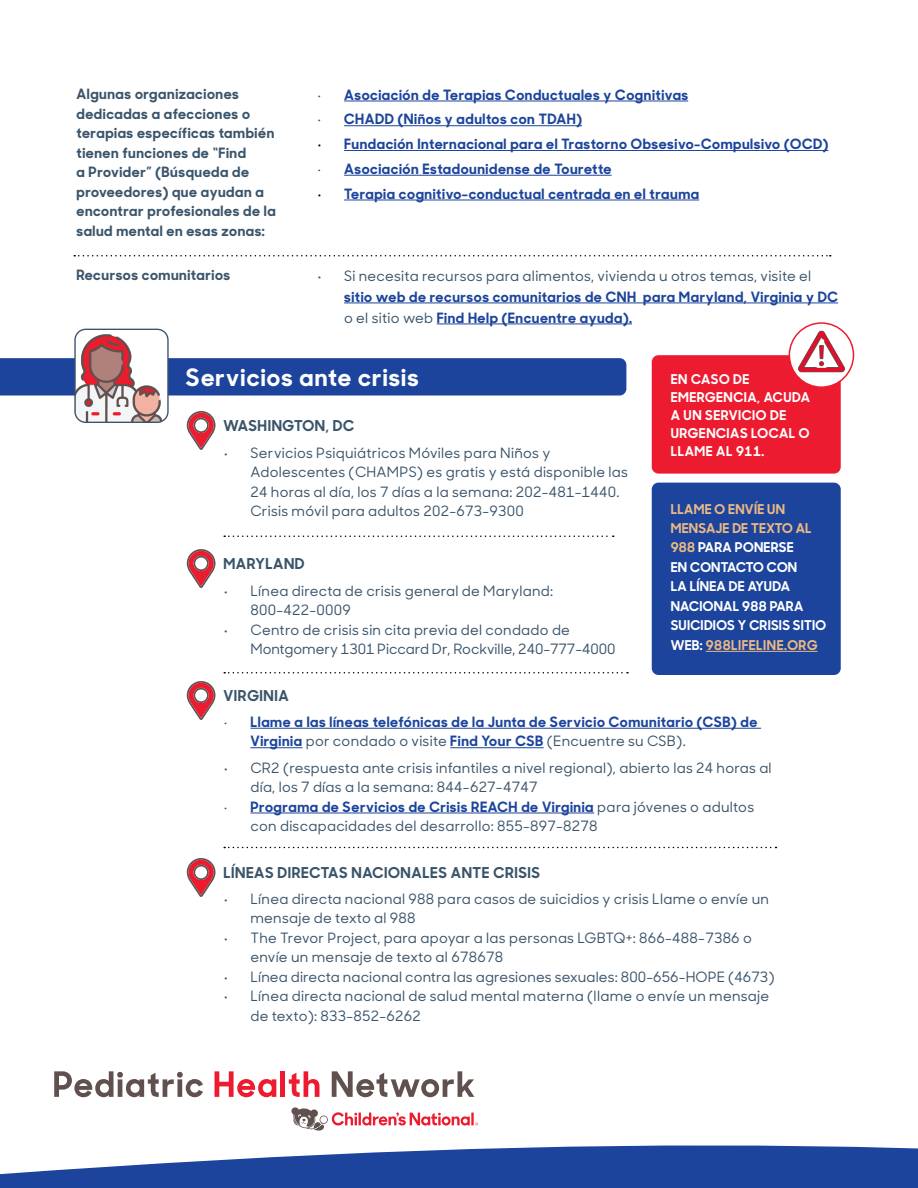
<style>
.page{position:relative;width:918px;height:1188px;background:#fff}
.page>*{position:absolute;margin:0;border:0;box-sizing:border-box;transform-origin:0 0}
.head2{font:700 24px "Sharp Sans Display No 1";letter-spacing:.05em;color:#fff}
.t1{font:700 15px "Sharp Sans Display No 1";letter-spacing:.04em;color:#3a546a}
.t2{font:500 14.25px/19.5px "Sharp Sans Display No 1";letter-spacing:.02em;color:#3a546a}
.t3{font:700 14.25px/21px "Sharp Sans Display No 1";letter-spacing:.04em;color:#1c449c}
.head2-2{font:700 14.25px/19.5px "Sharp Sans Display No 1";letter-spacing:.04em;color:#3a546a}
.t4{font:500 14.25px/19.5px "Sharp Sans Display No 1";color:#3a546a}
.t5{font:700 13.5px/19.5px "Sharp Sans Display No 1";letter-spacing:.02em;color:#fff}
.t6{font:700 13.5px/18px "Sharp Sans Display No 1";letter-spacing:.04em;color:#fff}
.s1{font-weight:400}
.s2{font-weight:500;color:#000}
.s3{font-weight:500;color:#3a546a}
.s4{font-weight:400;color:#1c449c}
.s5{font-weight:700;color:#1c449c}
.s6{color:#eab984}
</style>
<div class="page">
<div style="left:652px;top:483px;width:189px;height:192px;background:#1c449c;border-radius:7px"></div>
<div style="left:652px;top:355px;width:189px;height:119px;background:#ed1b30;border-radius:7px"></div>
<div style="left:789px;top:323px;width:65px;height:64px;background:#fff;border-radius:50%"></div>
<div style="left:789px;top:322px;width:65px;height:66px;border:2px solid #ed1b30;border-radius:50%"></div>
<svg style="left:74px;top:255px;width:757px;height:1px"></svg>
<svg style="left:224px;top:536px;width:390px;height:1px"></svg>
<svg style="left:224px;top:672px;width:404px;height:2px"></svg>
<svg style="left:224px;top:847px;width:553px;height:1px"></svg>
<div style="left:0;top:358px;width:626px;height:38px;background:#1c449c"></div>
<svg style="left:187px;top:411px;width:29px;height:39px"></svg>
<svg style="left:187px;top:549px;width:29px;height:39px"></svg>
<svg style="left:187px;top:681px;width:29px;height:39px"></svg>
<svg style="left:187px;top:858px;width:29px;height:39px"></svg>
<hr style="left:344px;top:101px;width:344px;height:1px;background:#1c449c">
<hr style="left:344px;top:125px;width:238px;height:1px;background:#1c449c">
<hr style="left:344px;top:150px;width:484px;height:1px;background:#1c449c">
<hr style="left:344px;top:175px;width:268px;height:1px;background:#1c449c">
<hr style="left:344px;top:200px;width:355px;height:1px;background:#1c449c">
<hr style="left:344px;top:303px;width:494px;height:1px;background:#1c449c">
<hr style="left:437px;top:324px;width:195px;height:1px;background:#1c449c">
<img style="left:76px;top:331px;width:89px;height:90px">
<div style="left:74px;top:329px;width:95px;height:94px;border:1px solid #3a546a;border-radius:11px"></div>
<img style="left:798px;top:328px;width:47px;height:45px">
<hr style="left:706px;top:651px;width:112px;height:1px;background:#eab984">
<hr style="left:250px;top:728px;width:511px;height:1px;background:#1c449c">
<hr style="left:250px;top:747px;width:53px;height:1px;background:#1c449c">
<hr style="left:450px;top:747px;width:94px;height:1px;background:#1c449c">
<hr style="left:250px;top:813px;width:344px;height:1px;background:#1c449c">
<svg style="left:54px;top:1071px;width:149px;height:15px"></svg>
<svg style="left:215px;top:1071px;width:61px;height:15px"></svg>
<div style="left:280px;top:1071px;width:5px;height:26px;background:#ed1b30"></div>
<svg style="left:289px;top:1071px;width:30px;height:15px"></svg>
<svg style="left:332px;top:1071px;width:142px;height:15px"></svg>
<svg style="left:0;top:1086px;width:918px;height:102px"></svg>
<h2 class="head2-2" style="left:76px;top:83px;width:201px">Algunas organizaciones dedicadas a afecciones o terapias específicas también tienen funciones de “Find<br>a Provider” (Búsqueda de proveedores) que ayudan a encontrar profesionales de la salud mental en esas zonas:</h2>
<p class="t3" style="left:317px;top:83px;width:373px"><span class="s1">•</span> Asociación de Terapias Conductuales y Cognitivas</p>
<p class="t3" style="left:317px;top:107px;width:266px"><span class="s1">•</span> CHADD (Niños y adultos con TDAH)</p>
<p class="t3" style="left:317px;top:132px;width:513px"><span class="s2">•</span> Fundación Internacional para el Trastorno Obsesivo-Compulsivo (OCD)</p>
<p class="t3" style="left:317px;top:157px;width:296px"><span class="s1">•</span> Asociación Estadounidense de Tourette</p>
<p class="t3" style="left:317px;top:182px;width:384px"><span class="s2">•</span> Terapia cognitivo-conductual centrada en el trauma</p>
<h2 class="head2-2" style="left:76px;top:264px;width:155px">Recursos comunitarios</h2>
<p class="t3" style="left:344px;top:264px;width:496px;text-indent:-27px"><span class="s3">• Si necesita recursos para alimentos, vivienda u otros temas, visite el </span>sitio web de recursos comunitarios de CNH para Maryland, Virginia y DC <span class="s3">o el sitio web</span> Find Help (Encuentre ayuda).</p>
<h2 class="head2" style="left:186px;top:357px;width:234px">Servicios ante crisis</h2>
<p class="t6" style="left:671px;top:369px;width:141px">EN CASO DE<br>EMERGENCIA, ACUDA<br>A UN SERVICIO DE<br>URGENCIAS LOCAL O<br>LLAME AL 911.</p>
<p class="t1" style="left:223px;top:413px;width:132px">WASHINGTON, DC</p>
<p class="t2" style="left:250px;top:442px;width:379px;text-indent:-27px">• Servicios Psiquiátricos Móviles para Niños y Adolescentes (CHAMPS) es gratis y está disponible las 24 horas al día, los 7 días a la semana: 202-481-1440.<br>Crisis móvil para adultos 202-673-9300</p>
<p class="t1" style="left:223px;top:551px;width:83px">MARYLAND</p>
<p class="t2" style="left:250px;top:580px;width:304px;text-indent:-27px">• Línea directa de crisis general de Maryland:<br>800-422-0009</p>
<p class="t4" style="left:250px;top:619px;width:367px;text-indent:-27px">• Centro de crisis sin cita previa del condado de<br>Montgomery 1301 Piccard Dr, Rockville, 240-777-4000</p>
<p class="t1" style="left:223px;top:683px;width:67px">VIRGINIA</p>
<p class="t3" style="left:250px;top:711px;width:508px;line-height:19.5px;text-indent:-27px"><span class="s1">•</span> Llame a las líneas telefónicas de la Junta de Servicio Comunitario (CSB) de<br>Virginia <span class="s3">por condado o visite</span> Find Your CSB <span class="s3">(Encuentre su CSB).</span></p>
<p class="t2" style="left:250px;top:757px;width:523px;text-indent:-27px">• CR2 (respuesta ante crisis infantiles a nivel regional), abierto las 24 horas al día, los 7 días a la semana: 844-627-4747</p>
<p class="t2" style="left:250px;top:796px;width:505px;text-indent:-27px"><span class="s4">•</span> <span class="s5">Programa de Servicios de Crisis REACH de Virginia</span> para jóvenes o adultos con discapacidades del desarrollo: 855-897-8278</p>
<p class="t1" style="left:223px;top:860px;width:318px">LÍNEAS DIRECTAS NACIONALES ANTE CRISIS</p>
<p class="t2" style="left:250px;top:888px;width:520px;text-indent:-27px">• Línea directa nacional 988 para casos de suicidios y crisis Llame o envíe un mensaje de texto al 988</p>
<p class="t2" style="left:250px;top:927px;width:503px;text-indent:-27px">• The Trevor Project, para apoyar a las personas LGBTQ+: 866-488-7386 o envíe un mensaje de texto al 678678</p>
<p class="t2" style="left:223px;top:966px;width:553px">• Línea directa nacional contra las agresiones sexuales: 800-656-HOPE (4673)</p>
<p class="t2" style="left:250px;top:986px;width:520px;text-indent:-27px">• Línea directa nacional de salud mental materna (llame o envíe un mensaje de texto): 833-852-6262</p>
<p class="t5" style="left:671px;top:498px;width:157px"><span class="s6">LLAME O ENVÍE UN<br>MENSAJE DE TEXTO AL<br>988</span> PARA PONERSE<br>EN CONTACTO CON<br>LA LÍNEA DE AYUDA<br>NACIONAL 988 PARA<br>SUICIDIOS Y CRISIS SITIO<br>WEB: <span class="s6">988LIFELINE.ORG</span></p>
</div>
